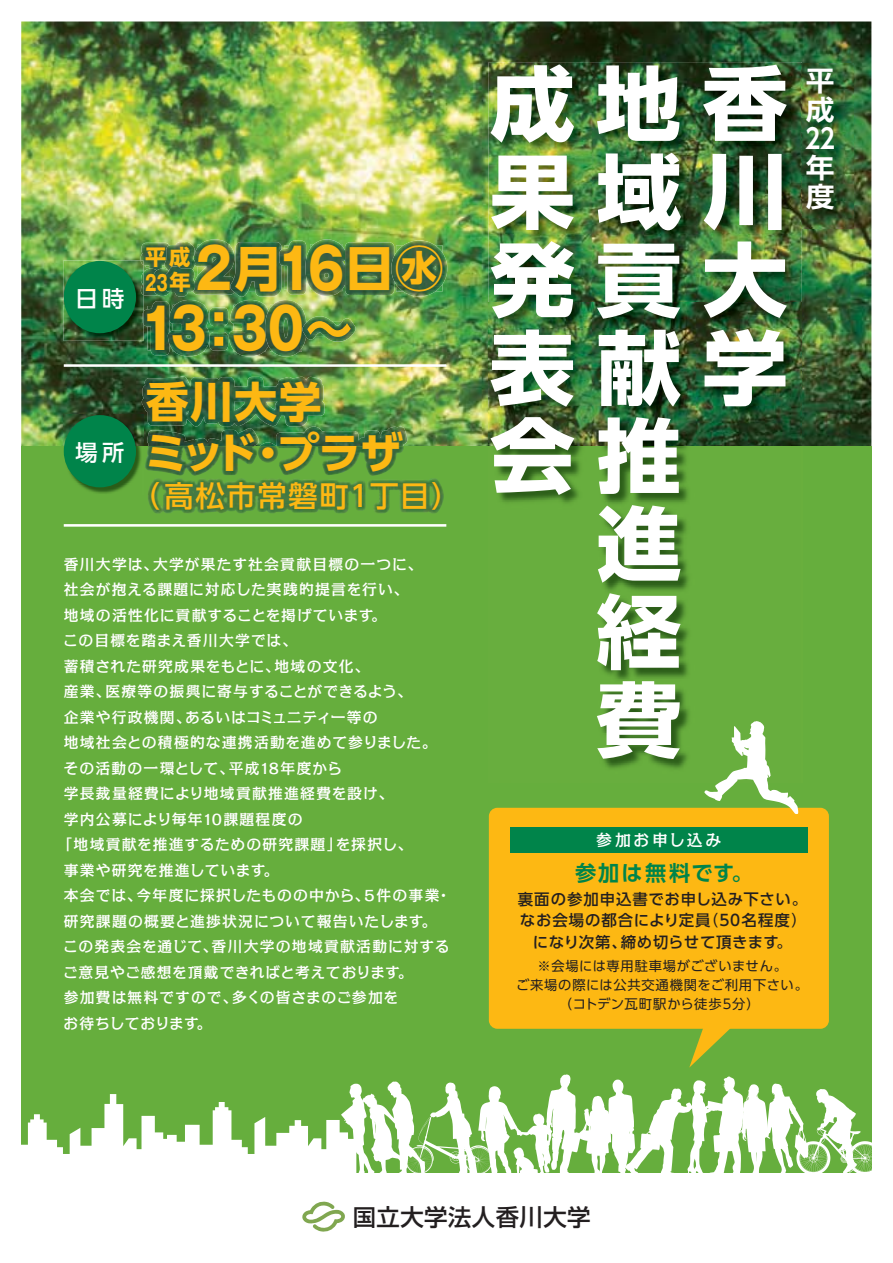
<style>
.page{position:relative;width:893px;height:1263px;background:#fff}
.page>*{position:absolute;margin:0;border:0;box-sizing:border-box;transform-origin:0 0}
.t1{font:80.7px/88.1px "UD Shin Go Pro Bold 90 msp RKSJ V";color:#fff;text-align:justify;scale:1.05 1}
.t2{font:56.25px/60.6px "Gothic MB101 Pr 6 Bold 90 msp RKSJ H";color:#fdb813;scale:.85 1}
.t3{font:42.45px/51px "UD Shin Go Pro Bold 90 msp RKSJ V";letter-spacing:-.02em;color:#fdb813}
.t4{font:29.25px "UD Shin Go Pro Medium 90 msp RKSJ H";letter-spacing:.06em;color:#fdb813}
.t5{font:27.3px/29px "UD Shin Go Pro De Bold 90 msp RKSJ V";color:#fff;text-align:justify;scale:1.05 1}
.t6{font:23.4px "Shin Go Pr 6 Medium 90 msp RKSJ H";letter-spacing:.02em;color:#231f20}
.t7{font:22.35px "UD Shin Go Pro Medium 90 msp RKSJ H";color:#fff}
.t8{font:21.3px "UD Shin Go Pro De Bold 90 msp RKSJ V";letter-spacing:.095em;color:#00844a}
.t9{font:21.3px "Gothic MB101 Pr 6 Bold 90 msp RKSJ H";color:#fdb813;scale:.7 1}
.t10{font:21.3px "UD Shin Go Pro Bold 90 msp RKSJ V";color:#fdb813}
.t11{font:15.9px "Kakumin Pro Medium 90 msp RKSJ H";letter-spacing:.17em;color:#fff}
.t12{font:15.45px/21.3px "UD Shin Go Pro Medium 90 msp RKSJ H";letter-spacing:.05em;color:#231f20;text-align:center}
.t13{font:14.85px "Kakumin Pro Medium 90 msp RKSJ H";letter-spacing:.065em;color:#fff}
.t14{font:14.85px "Kakumin Pro Medium 90 msp RKSJ H";letter-spacing:.045em;color:#fff}
.t15{font:14.85px "Kakumin Pro Medium 90 msp RKSJ H";letter-spacing:.03em;color:#fff}
.t16{font:14.85px "Kakumin Pro Medium 90 msp RKSJ H";letter-spacing:.015em;color:#fff}
.t17{font:13.35px/18.6px "UD Shin Go Pro Regular 90 msp RKSJ H";letter-spacing:.06em;color:#231f20;text-align:center}
.s1{font-family:"UD Shin Go Pro Bold 90 msp RKSJ V";font-size:48.9px}
.s2{font-family:"UD Shin Go Pro De Bold 90 msp RKSJ V"}
.s3{font-family:"Gothic MB101 Pr 6 De Bold 90 msp RKSJ H"}
.s4{font-family:"UD Shin Go Pro Bold 90 msp RKSJ V"}
.s5{font-family:"UD Shin Go Pro Regular 90 msp RKSJ H"}
</style>
<div class="page">
<img style="left:21px;top:22px;width:850px;height:425px">
<div style="left:21px;top:447px;width:850px;height:726px;background:#66ae3d"></div>
<svg style="left:21px;top:1074px;width:851px;height:99px"></svg>
<img style="left:488px;top:62px;width:314px;height:707px">
<img style="left:801px;top:64px;width:52px;height:165px">
<img style="left:63px;top:261px;width:81px;height:80px">
<div style="left:64px;top:261px;width:72px;height:72px;background:#00844a;border-radius:50%"></div>
<img style="left:63px;top:415px;width:81px;height:79px">
<div style="left:64px;top:415px;width:72px;height:72px;background:#00844a;border-radius:50%"></div>
<img style="left:142px;top:376px;width:257px;height:65px">
<img style="left:278px;top:447px;width:125px;height:29px">
<img style="left:147px;top:428px;width:112px;height:19px">
<img style="left:145px;top:447px;width:113px;height:29px">
<img style="left:260px;top:442px;width:16px;height:5px">
<img style="left:258px;top:447px;width:20px;height:16px">
<img style="left:148px;top:478px;width:296px;height:35px">
<img style="left:193px;top:239px;width:41px;height:56px">
<img style="left:230px;top:242px;width:51px;height:55px">
<img style="left:279px;top:241px;width:26px;height:54px">
<img style="left:305px;top:239px;width:40px;height:57px">
<img style="left:345px;top:242px;width:46px;height:53px">
<img style="left:391px;top:240px;width:56px;height:57px">
<img style="left:144px;top:301px;width:24px;height:54px">
<svg style="left:143px;top:311px;width:1px;height:13px"></svg>
<img style="left:168px;top:300px;width:41px;height:57px">
<img style="left:209px;top:307px;width:19px;height:44px">
<img style="left:229px;top:300px;width:36px;height:57px">
<img style="left:265px;top:300px;width:41px;height:57px">
<img style="left:302px;top:316px;width:54px;height:26px">
<img style="left:141px;top:243px;width:23px;height:27px">
<svg style="left:141px;top:261px;width:23px;height:6px"></svg>
<img style="left:164px;top:242px;width:31px;height:24px">
<img style="left:144px;top:269px;width:8px;height:27px">
<img style="left:141px;top:272px;width:3px;height:23px">
<img style="left:152px;top:269px;width:12px;height:27px">
<img style="left:164px;top:266px;width:31px;height:31px">
<svg style="left:302px;top:1201px;width:43px;height:31px"></svg>
<hr style="left:64px;top:364px;width:382px;height:3px;background:#fff">
<hr style="left:64px;top:524px;width:382px;height:3px;background:#fff">
<div style="left:489px;top:808px;width:340px;height:221px;background:#fdb813;border-radius:8px"></div>
<div style="left:510px;top:827px;width:298px;height:25px;background:#00844a"></div>
<svg style="left:689px;top:1028px;width:44px;height:40px"></svg>
<svg style="left:704px;top:721px;width:94px;height:93px"></svg>
<h3 class="t7" style="left:75px;top:290px;width:50px">日時</h3>
<h3 class="t7" style="left:75px;top:444px;width:51px">場所</h3>
<h2 class="t2" style="left:140px;top:246px;width:359px;text-indent:56px">2<span class="s1">月</span>16<span class="s1">日㊌<br></span>13<span class="s2">：</span>30<span class="s3">～</span></h2>
<h3 class="t10" style="left:145px;top:249px;width:47px">平成</h3>
<h3 class="t9" style="left:145px;top:275px;width:67px">23<span class="s4">年</span></h3>
<h3 class="t3" style="left:145px;top:382px;width:259px">香川大学<br>ミッド<span class="s2">・</span>プラザ</h3>
<h3 class="t4" style="left:131px;top:485px;width:331px">（高松市常磐町1丁目）</h3>
<p class="t13" style="left:64px;top:559px;width:360px">香川大学は、大学が果たす社会貢献目標の一つに、</p>
<p class="t13" style="left:64px;top:584px;width:346px">社会が抱える課題に対応した実践的提言を行い、</p>
<p class="t13" style="left:64px;top:610px;width:324px">地域の活性化に貢献することを掲げています。</p>
<p class="t13" style="left:63px;top:635px;width:236px">この目標を踏まえ香川大学では、</p>
<p class="t13" style="left:64px;top:661px;width:307px">蓄積された研究成果をもとに、地域の文化、</p>
<p class="t13" style="left:64px;top:686px;width:350px">産業、医療等の振興に寄与することができるよう、</p>
<p class="t14" style="left:64px;top:712px;width:315px">企業や行政機関、あるいはコミュニティー等の</p>
<p class="t13" style="left:64px;top:737px;width:375px">地域社会との積極的な連携活動を進めて参りました。</p>
<p class="t13" style="left:64px;top:763px;width:280px">その活動の一環として、平成１８年度から</p>
<p class="t13" style="left:64px;top:788px;width:331px">学長裁量経費により地域貢献推進経費を設け、</p>
<p class="t13" style="left:64px;top:814px;width:240px">学内公募により毎年１０課題程度の</p>
<p class="t13" style="left:58px;top:839px;width:356px">「地域貢献を推進するための研究課題」を採択し、</p>
<p class="t14" style="left:64px;top:865px;width:216px">事業や研究を推進しています。</p>
<p class="t13" style="left:64px;top:890px;width:389px">本会では、今年度に採択したものの中から、５件の事業・</p>
<p class="t13" style="left:64px;top:916px;width:374px">研究課題の概要と進捗状況について報告いたします。</p>
<p class="t13" style="left:63px;top:941px;width:388px">この発表会を通じて、香川大学の地域貢献活動に対する</p>
<p class="t15" style="left:63px;top:967px;width:351px">ご意見やご感想を頂戴できればと考えております。</p>
<p class="t13" style="left:64px;top:992px;width:336px">参加費は無料ですので、多くの皆さまのご参加を</p>
<p class="t16" style="left:64px;top:1018px;width:150px">お待ちしております。</p>
<h1 class="t1" style="left:490px;top:71px;width:284px">成地香果域川発貢大表献学会推</h1>
<h1 class="t1" style="left:596px;top:511px;width:82px">進経費</h1>
<h3 class="t5" style="left:805px;top:70px;width:30px">平成22年度</h3>
<p class="t11" style="left:596px;top:835px;width:127px">参加お申し込み</p>
<h3 class="t8" style="left:575px;top:865px;width:179px">参加は無料です。</h3>
<p class="t12" style="left:518px;top:891px;width:291px">裏面の参加申込書でお申し込み下さい。なお会場の都合により定員<span class="s5">（</span>５０名程度<span class="s5">）</span>になり次第、締め切らせて頂きます。</p>
<p class="t17" style="left:516px;top:959px;width:293px">※会場には専用駐車場がございません。<br>ご来場の際には公共交通機関をご利用下さい。（コトデン瓦町駅から徒歩５分）</p>
<h3 class="t6" style="left:353px;top:1208px;width:239px">国立大学法人香川大学</h3>
</div>
